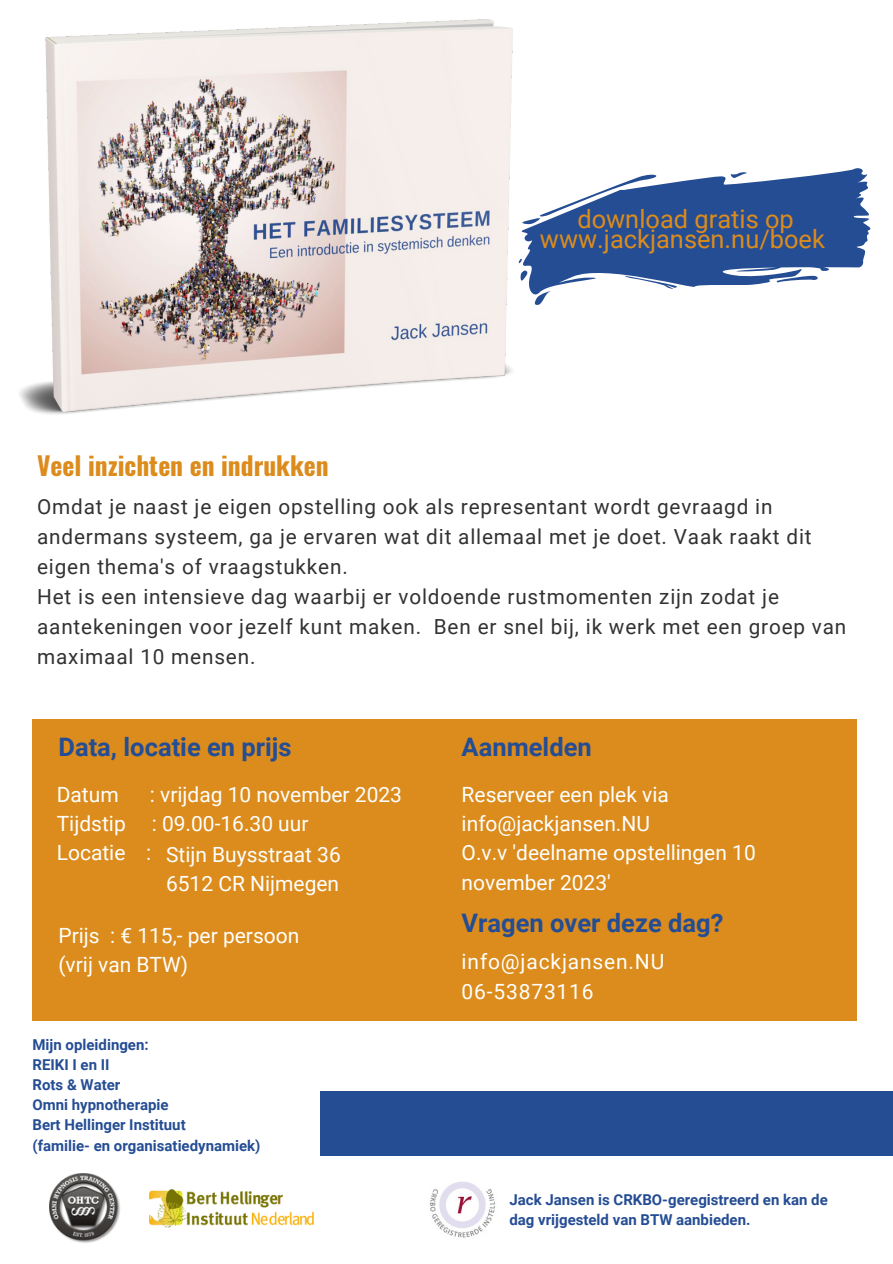
<style>
.page{position:relative;width:893px;height:1264px;background:#fff}
.page>*{position:absolute;margin:0;border:0;box-sizing:border-box;transform-origin:0 0}
.t1{font:700 25.5px "Roboto";color:#254d94}
.t2{font:700 25.5px "Oswald";color:#db8c1c}
.t3{font:25.35px/20.2px "Roboto";color:#db8c1c;text-align:center}
.t4{font:21px/29.2px "Roboto";color:#fff}
.t5{font:21px/30.3px "Roboto";letter-spacing:.04em;color:#fff}
.t6{font:20.7px/30px "Roboto";letter-spacing:.04em;color:#323232}
.t7{font:700 15px/20.2px "Roboto";color:#254d94}
</style>
<div class="page">
<div style="left:320px;top:1091px;width:572px;height:64px;background:#254d94"></div>
<img style="left:430px;top:1181px;width:65px;height:57px">
<div style="left:32px;top:719px;width:824px;height:301px;background:#db8c1c"></div>
<img style="left:150px;top:1189px;width:164px;height:38px">
<img style="left:50px;top:1173px;width:70px;height:70px">
<img style="left:19px;top:19px;width:494px;height:396px">
<svg style="left:521px;top:168px;width:350px;height:126px;fill:#254d94"></svg>
<svg style="left:521px;top:171px;width:145px;height:53px"></svg>
<svg style="left:533px;top:290px;width:21px;height:15px"></svg>
<svg style="left:518px;top:258px;width:10px;height:26px"></svg>
<svg style="left:730px;top:171px;width:19px;height:8px"></svg>
<svg style="left:775px;top:275px;width:45px;height:8px"></svg>
<svg style="left:623px;top:275px;width:55px;height:14px"></svg>
<p class="t2" style="left:37px;top:446px;width:293px">Veel inzichten en indrukken</p>
<p class="t3" style="left:540px;top:209px;width:286px">download gratis op www.jackjansen.nu/boek</p>
<p class="t6" style="left:37px;top:492px;width:810px">Omdat je naast je eigen opstelling ook als representant wordt gevraagd in andermans systeem, ga je ervaren wat dit allemaal met je doet. Vaak raakt dit eigen thema's of vraagstukken.<br>Het is een intensieve dag waarbij er voldoende rustmomenten zijn zodat je aantekeningen voor jezelf kunt maken. Ben er snel bij, ik werk met een groep van maximaal 10 mensen.</p>
<p class="t1" style="left:58px;top:732px;width:235px">Data, locatie en prijs</p>
<p class="t1" style="left:461px;top:732px;width:131px">Aanmelden</p>
<p class="t4" style="left:57px;top:780px;width:63px">Datum</p>
<p class="t4" style="left:150px;top:780px;width:253px">: vrijdag 10 november 2023</p>
<p class="t4" style="left:57px;top:809px;width:253px">Tijdstip : 09.00-16.30 uur</p>
<p class="t4" style="left:57px;top:840px;width:285px">Locatie : Stijn Buysstraat 36</p>
<p class="t4" style="left:166px;top:869px;width:175px">6512 CR Nijmegen</p>
<p class="t4" style="left:58px;top:921px;width:242px">Prijs : € 115,- per persoon (vrij van BTW)</p>
<p class="t7" style="left:32px;top:1034px;width:229px">Mijn opleidingen:<br>REIKI I en II<br>Rots &amp; Water<br>Omni hypnotherapie<br>Bert Hellinger Instituut<br>(familie- en organisatiedynamiek)</p>
<p class="t4" style="left:461px;top:780px;width:295px">Reserveer een plek via info@jackjansen.NU<br>O.v.v 'deelname opstellingen 10 november 2023'</p>
<p class="t1" style="left:461px;top:908px;width:263px">Vragen over deze dag?</p>
<p class="t5" style="left:461px;top:946px;width:204px">info@jackjansen.NU<br>06-53873116</p>
<p class="t7" style="left:509px;top:1189px;width:320px">Jack Jansen is CRKBO-geregistreerd en kan de dag vrijgesteld van BTW aanbieden.</p>
</div>
